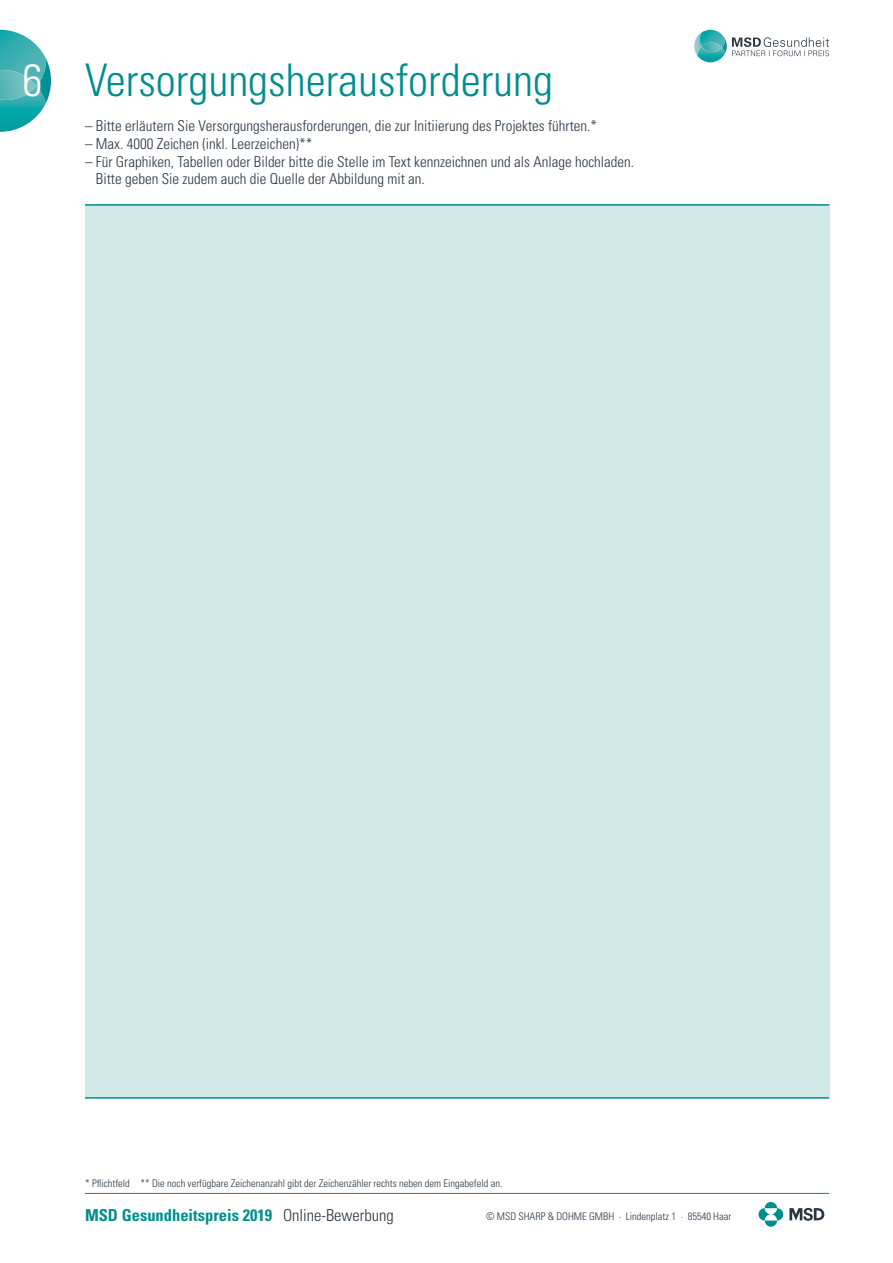
<style>
.page{position:relative;width:893px;height:1263px;background:#fff}
.page>*{position:absolute;margin:0;border:0;box-sizing:border-box;transform-origin:0 0}
.t1{font:300 condensed 45px "Univers LT Std";color:#008d8d}
.t2{font:300 condensed 45px "Univers LT Std";color:#fff}
.t3{font:700 condensed 16.5px "Univers LT Std";color:#008d8d}
.t4{font:300 condensed 15px/17px "Univers LT Std";color:#293745}
.t5{font:300 condensed 10.5px "Univers LT Std";color:#293745}
.s1{font-weight:300;color:#293745}
</style>
<div class="page">
<svg style="left:758px;top:1208px;width:13px;height:12px"></svg>
<svg style="left:771px;top:1208px;width:12px;height:12px"></svg>
<svg style="left:765px;top:1202px;width:12px;height:6px"></svg>
<svg style="left:765px;top:1220px;width:12px;height:7px"></svg>
<svg style="left:789px;top:1207px;width:35px;height:14px"></svg>
<hr style="left:85px;top:1193px;width:744px;height:1px;background:#008d8d">
<svg style="left:694px;top:30px;width:135px;height:32px"></svg>
<div style="left:85px;top:205px;width:744px;height:893px;background:#d1e8e8"></div>
<hr style="left:85px;top:204px;width:744px;height:2px;background:#008d8d">
<hr style="left:85px;top:1097px;width:744px;height:2px;background:#008d8d">
<svg style="left:0;top:30px;width:51px;height:102px"></svg>
<h1 class="t2" style="left:23px;top:53px;width:21px">6</h1>
<h1 class="t1" style="left:85px;top:53px;width:470px">Versorgungsherausforderung</h1>
<p class="t4" style="left:85px;top:118px;width:514px">– Bitte erläutern Sie Versorgungsherausforderungen, die zur Initiierung des Projektes führten.*</p>
<p class="t4" style="left:85px;top:136px;width:229px">– Max. 4000 Zeichen (inkl. Leerzeichen)**</p>
<p class="t4" style="left:96px;top:154px;width:540px;text-indent:-11px">– Für Graphiken, Tabellen oder Bilder bitte die Stelle im Text kennzeichnen und als Anlage hochladen.<br>Bitte geben Sie zudem auch die Quelle der Abbildung mit an.</p>
<p class="t5" style="left:85px;top:1176px;width:419px">* Pflichtfeld ** Die noch verfügbare Zeichenanzahl gibt der Zeichenzähler rechts neben dem Eingabefeld an.</p>
<p class="t3" style="left:85px;top:1205px;width:310px">MSD Gesundheitspreis 2019 <span class="s1">Online-Bewerbung</span></p>
<p class="t5" style="left:486px;top:1210px;width:247px">© MSD SHARP &amp; DOHME GMBH · Lindenplatz 1 · 85540 Haar</p>
</div>
